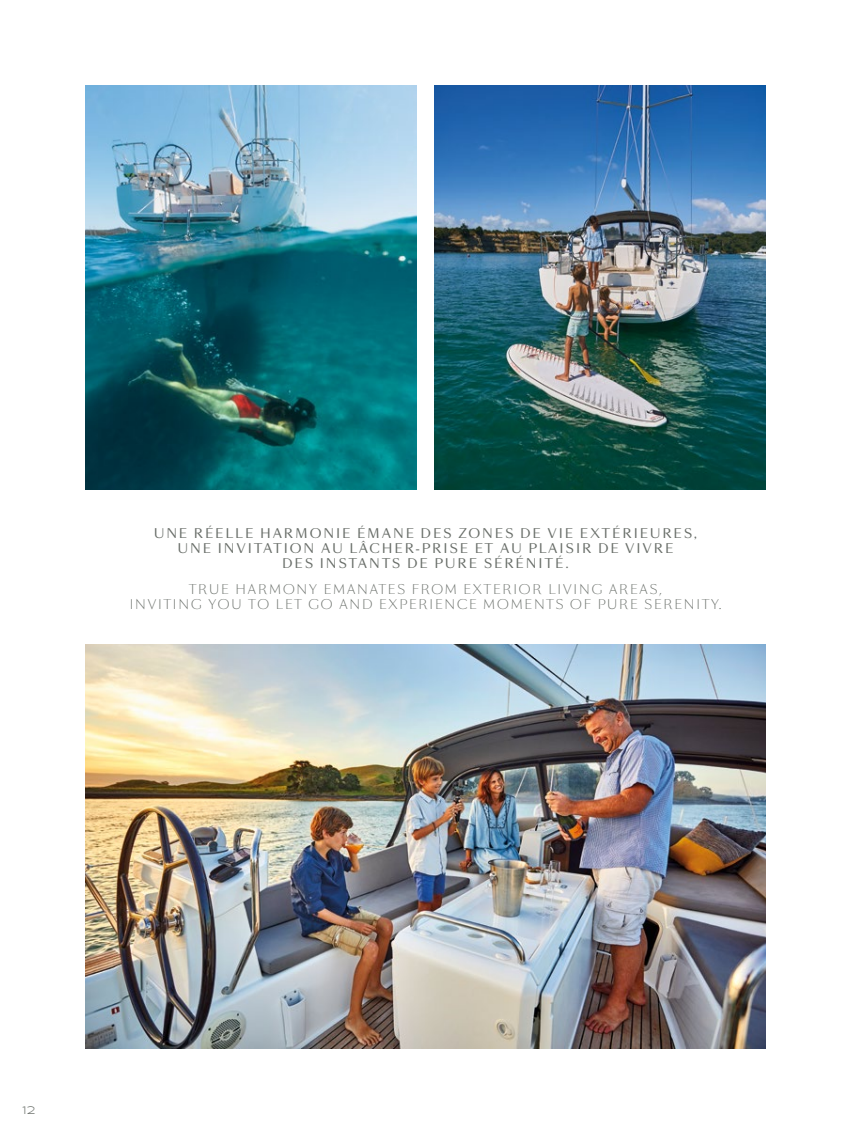
<style>
.page{position:relative;width:851px;height:1134px;background:#fff}
.page>*{position:absolute;margin:0;border:0;box-sizing:border-box;transform-origin:0 0}
.t1{font:12.5px/15px "Sang Bleu Sans";letter-spacing:.15em;color:#686d68;text-align:center}
.t2{font:300 12.5px/15px "Sang Bleu Sans";letter-spacing:.15em;color:#686d68;text-align:center}
.t3{font:11.25px "Syncopate";color:#686d68}
</style>
<div class="page">
<img style="left:85px;top:645px;width:680px;height:404px">
<img style="left:434px;top:85px;width:331px;height:404px">
<img style="left:85px;top:85px;width:331px;height:404px">
<p class="t1" style="left:154px;top:526px;width:545px">UNE RÉELLE HARMONIE ÉMANE DES ZONES DE VIE EXTÉRIEURES,<br>UNE INVITATION AU LÂCHER-PRISE ET AU PLAISIR DE VIVRE<br>DES INSTANTS DE PURE SÉRÉNITÉ.</p>
<p class="t2" style="left:130px;top:582px;width:593px">TRUE HARMONY EMANATES FROM EXTERIOR LIVING AREAS,<br>INVITING YOU TO LET GO AND EXPERIENCE MOMENTS OF PURE SERENITY.</p>
<p class="t3" style="left:23px;top:1104px;width:14px">12</p>
</div>
